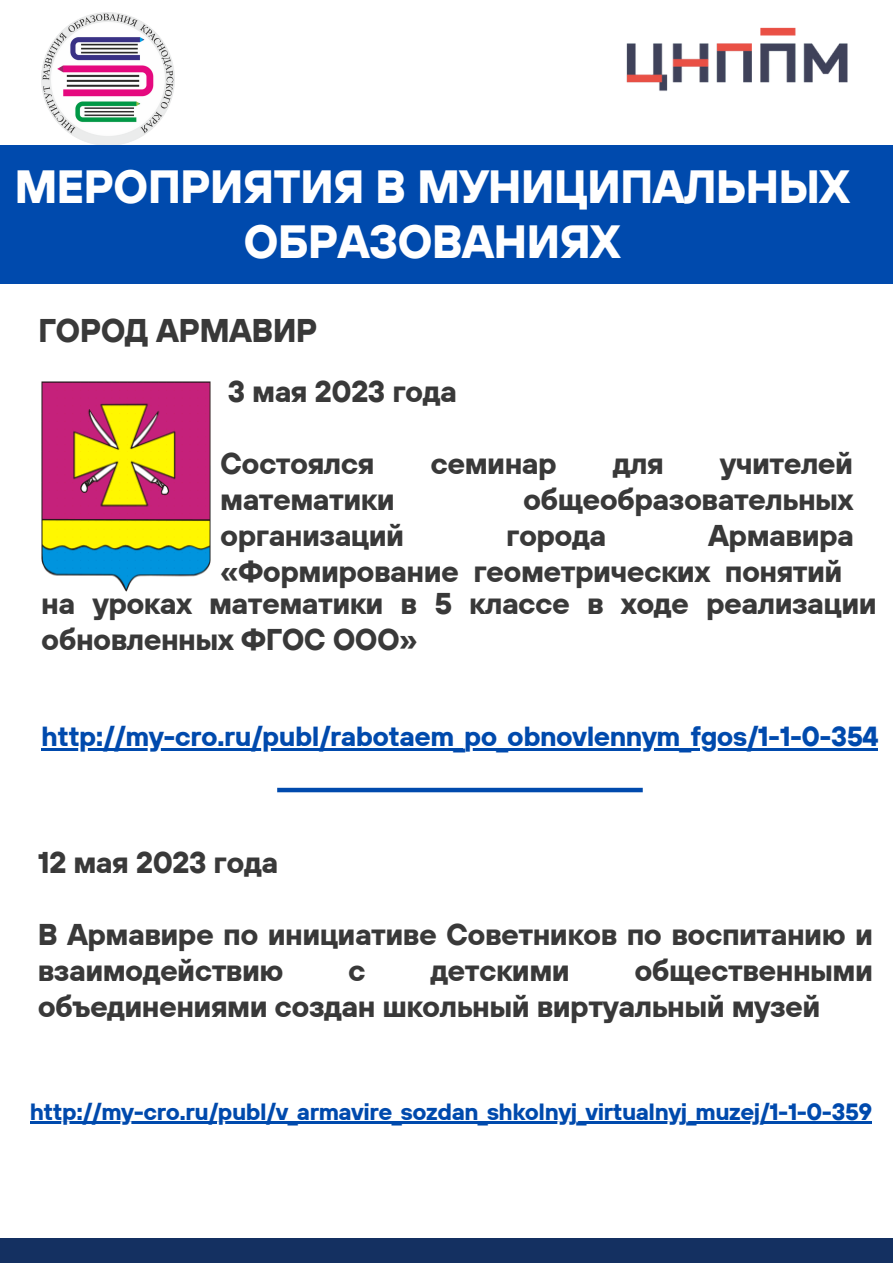
<style>
.page{position:relative;width:893px;height:1264px;background:#fff}
.page>*{position:absolute;margin:0;border:0;box-sizing:border-box;transform-origin:0 0}
.t1{font:700 46.35px/55.2px "TT Hoves";letter-spacing:-.02em;color:#fff;text-align:center}
.t2{font:700 32.7px "TT Hoves";letter-spacing:-.02em;color:#393939}
.t3{font:700 30px/36px "TT Hoves";letter-spacing:-.02em;color:#393939}
.t4{font:700 27.6px "TT Hoves";letter-spacing:-.02em;color:#004aad}
.t5{font:700 23.4px "TT Hoves";letter-spacing:-.02em;color:#004aad}
</style>
<div class="page">
<img style="left:41px;top:12px;width:133px;height:133px">
<img style="left:626px;top:27px;width:222px;height:64px">
<div style="left:0;top:145px;width:892px;height:138px;background:#004aad"></div>
<div style="left:0;top:1238px;width:892px;height:24px;background:#143061"></div>
<div style="left:277px;top:787px;width:365px;height:5px;background:#004aad"></div>
<img style="left:41px;top:381px;width:169px;height:210px">
<hr style="left:41px;top:748px;width:837px;height:2px;background:#004aad">
<hr style="left:30px;top:1121px;width:841px;height:3px;background:#004aad">
<p class="t1" style="left:14px;top:158px;width:836px">МЕРОПРИЯТИЯ В МУНИЦИПАЛЬНЫХ<br>ОБРАЗОВАНИЯХ</p>
<p class="t2" style="left:38px;top:309px;width:281px">ГОРОД АРМАВИР</p>
<p class="t3" style="left:228px;top:373px;width:231px">3 мая 2023 года</p>
<p class="t3" style="left:220px;top:445px;width:156px">Состоялся</p>
<p class="t3" style="left:430px;top:445px;width:128px">семинар</p>
<p class="t3" style="left:612px;top:445px;width:52px">для</p>
<p class="t3" style="left:719px;top:445px;width:135px">учителей</p>
<p class="t3" style="left:220px;top:481px;width:176px">математики</p>
<p class="t3" style="left:523px;top:481px;width:332px">общеобразовательных</p>
<p class="t3" style="left:220px;top:517px;width:185px">организаций</p>
<p class="t3" style="left:506px;top:517px;width:102px">города</p>
<p class="t3" style="left:220px;top:517px;width:635px;text-indent:488px">Армавира «Формирование геометрических понятий</p>
<p class="t3" style="left:41px;top:585px;width:836px">на уроках математики в 5 классе в ходе реализации обновленных ФГОС ООО»</p>
<p class="t4" style="left:41px;top:718px;width:838px">http://my-cro.ru/publ/rabotaem_po_obnovlennym_fgos/1-1-0-354</p>
<p class="t3" style="left:38px;top:844px;width:242px">12 мая 2023 года</p>
<p class="t3" style="left:38px;top:916px;width:836px">В Армавире по инициативе Советников по воспитанию и взаимодействию</p>
<p class="t3" style="left:38px;top:952px;width:836px;text-indent:596px">общественными объединениями создан школьный виртуальный музей</p>
<p class="t3" style="left:348px;top:952px;width:19px">с</p>
<p class="t3" style="left:430px;top:952px;width:141px">детскими</p>
<p class="t5" style="left:30px;top:1096px;width:843px">http://my-cro.ru/publ/v_armavire_sozdan_shkolnyj_virtualnyj_muzej/1-1-0-359</p>
</div>
